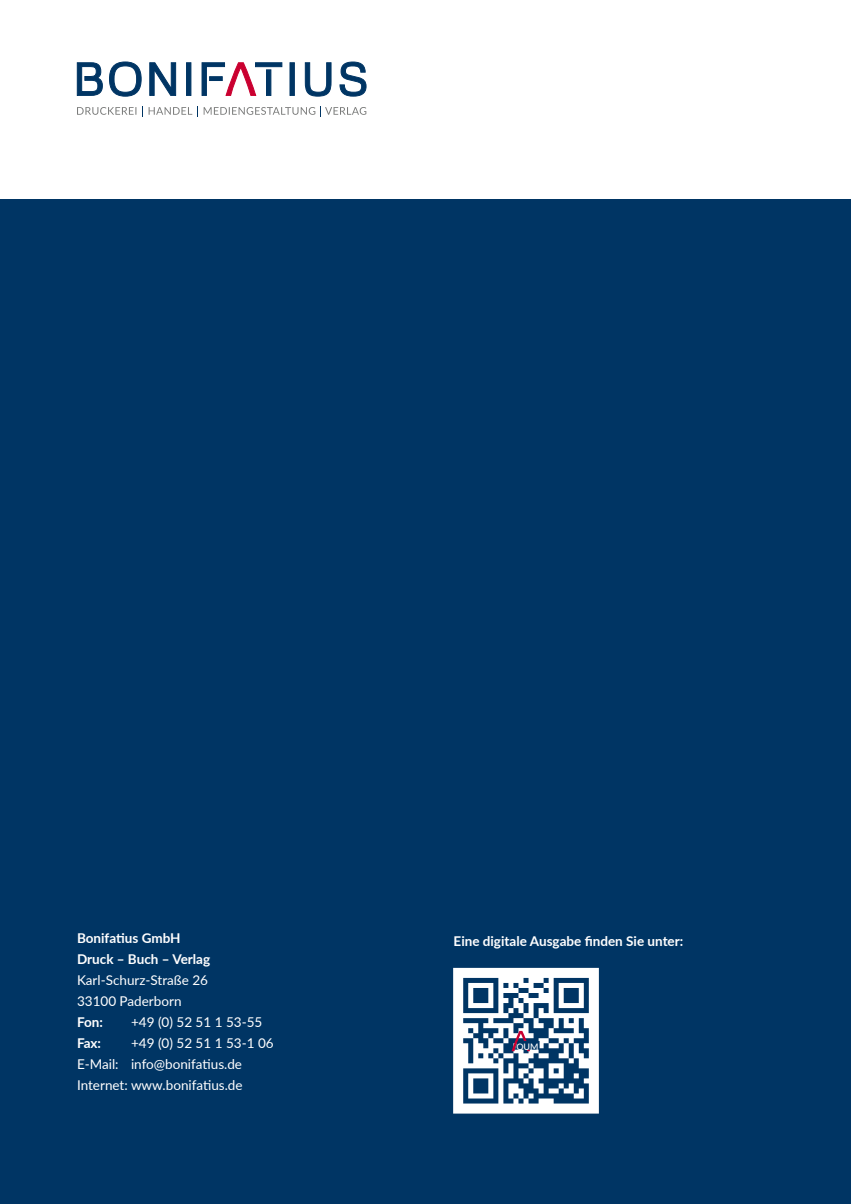
<style>
.page{position:relative;width:851px;height:1204px;background:#fff}
.page>*{position:absolute;margin:0;border:0;box-sizing:border-box;transform-origin:0 0}
.t1{font:13.5px/21px "Lato";color:#fff}
.t2{font:700 13.5px/21px "Lato";color:#fff}
.t3{font:500 9px "Lato";color:#fff}
</style>
<div class="page">
<div style="left:0;top:200px;width:850px;height:1003px;background:#003564"></div>
<svg style="left:204px;top:107px;width:162px;height:10px"></svg>
<svg style="left:142px;top:107px;width:56px;height:10px"></svg>
<svg style="left:77px;top:107px;width:59px;height:8px"></svg>
<svg style="left:77px;top:61px;width:289px;height:36px"></svg>
<svg style="left:453px;top:967px;width:145px;height:146px"></svg>
<p class="t2" style="left:77px;top:926px;width:135px">Bonifatius GmbH<br>Druck – Buch – Verlag</p>
<p class="t1" style="left:77px;top:968px;width:132px">Karl-Schurz-Straße 26<br>33100 Paderborn</p>
<p class="t2" style="left:77px;top:1010px;width:27px">Fon:</p>
<p class="t1" style="left:131px;top:1010px;width:133px">+49 (0) 52 51 1 53-55</p>
<p class="t2" style="left:77px;top:1031px;width:26px">Fax:</p>
<p class="t1" style="left:77px;top:1031px;width:198px;text-indent:54px">+49 (0) 52 51 1 53-1 06<br>E-Mail: info@bonifatius.de<br>Internet: www.bonifatius.de</p>
<p class="t2" style="left:453px;top:930px;width:231px">Eine digitale Ausgabe finden Sie unter:</p>
<p class="t3" style="left:516px;top:1039px;width:24px">QUM</p>
</div>
